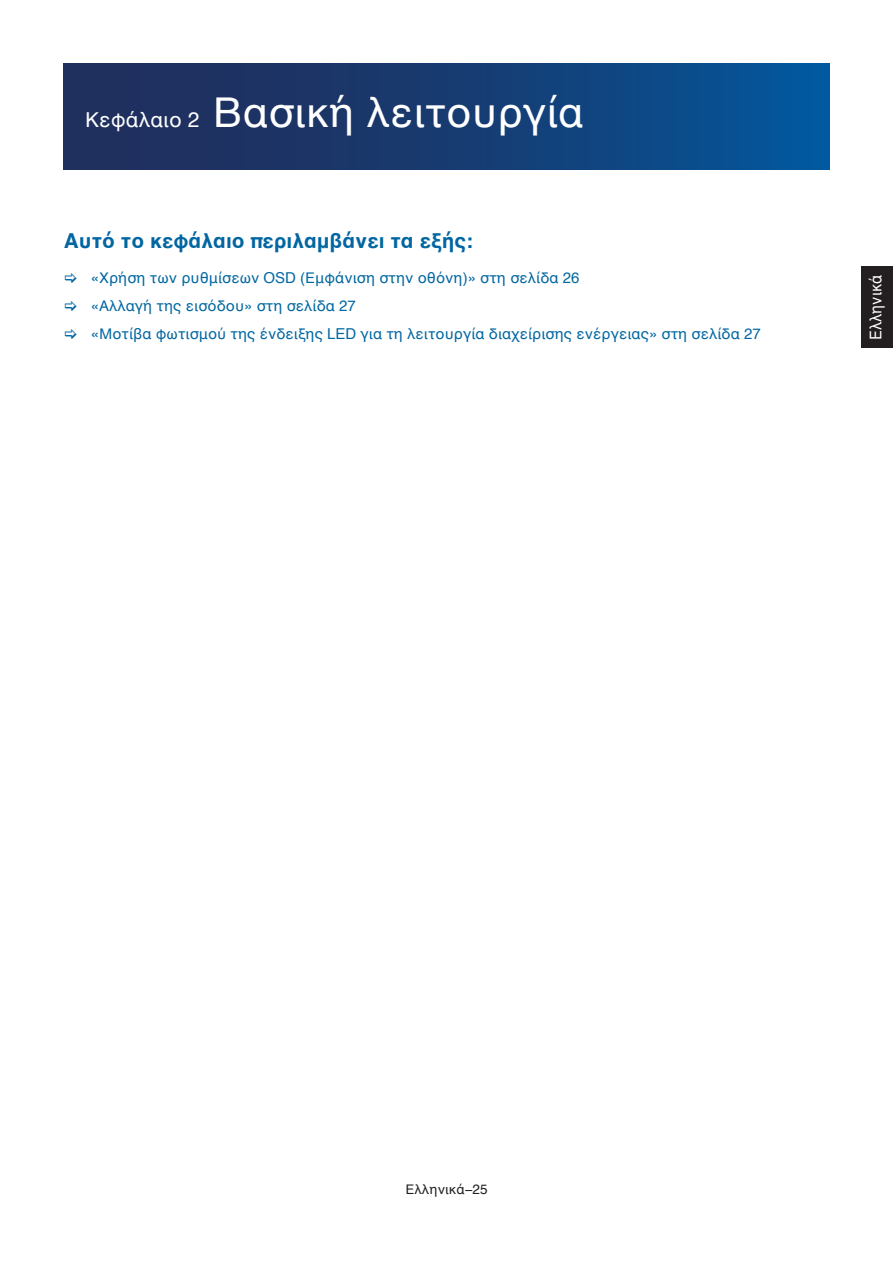
<style>
.page{position:relative;width:893px;height:1263px;background:#fff}
.page>*{position:absolute;margin:0;border:0;box-sizing:border-box;transform-origin:0 0}
.t1{font:42px "Helvetica";color:#fff}
.t2{font:700 21px "Helvetica";color:#0166a1}
.t3{font:16.5px "Helvetica";color:#fff;scale:.9 1}
.t4{font:15px/27.8px "Helvetica";color:#0166a1}
.t5{font:13.5px "Helvetica";color:#231f20}
.s1{font-size:21px}
</style>
<div class="page">
<div style="left:861px;top:267px;width:32px;height:81px;background:#231f20"></div>
<div style="left:64px;top:64px;width:765px;height:106px;background:linear-gradient(to right,#242954,#055497)"></div>
<h1 class="t1" style="left:85px;top:80px;width:500px"><span class="s1">Κεφάλαιο 2</span> Βασική λειτουργία</h1>
<h2 class="t2" style="left:64px;top:224px;width:407px">Αυτό το κεφάλαιο περιλαμβάνει τα εξής:</h2>
<p class="t4" style="left:91px;top:264px;width:671px">«Χρήση των ρυθμίσεων OSD (Εμφάνιση στην οθόνη)» στη σελίδα 26<br>«Αλλαγή της εισόδου» στη σελίδα 27<br>«Μοτίβα φωτισμού της ένδειξης LED για τη λειτουργία διαχείρισης ενέργειας» στη σελίδα 27</p>
<p class="t3" style="left:863px;top:340px;width:74px;rotate:-90deg">Ελληνικά</p>
<p class="t5" style="left:405px;top:1179px;width:84px">Ελληνικά−25</p>
</div>
